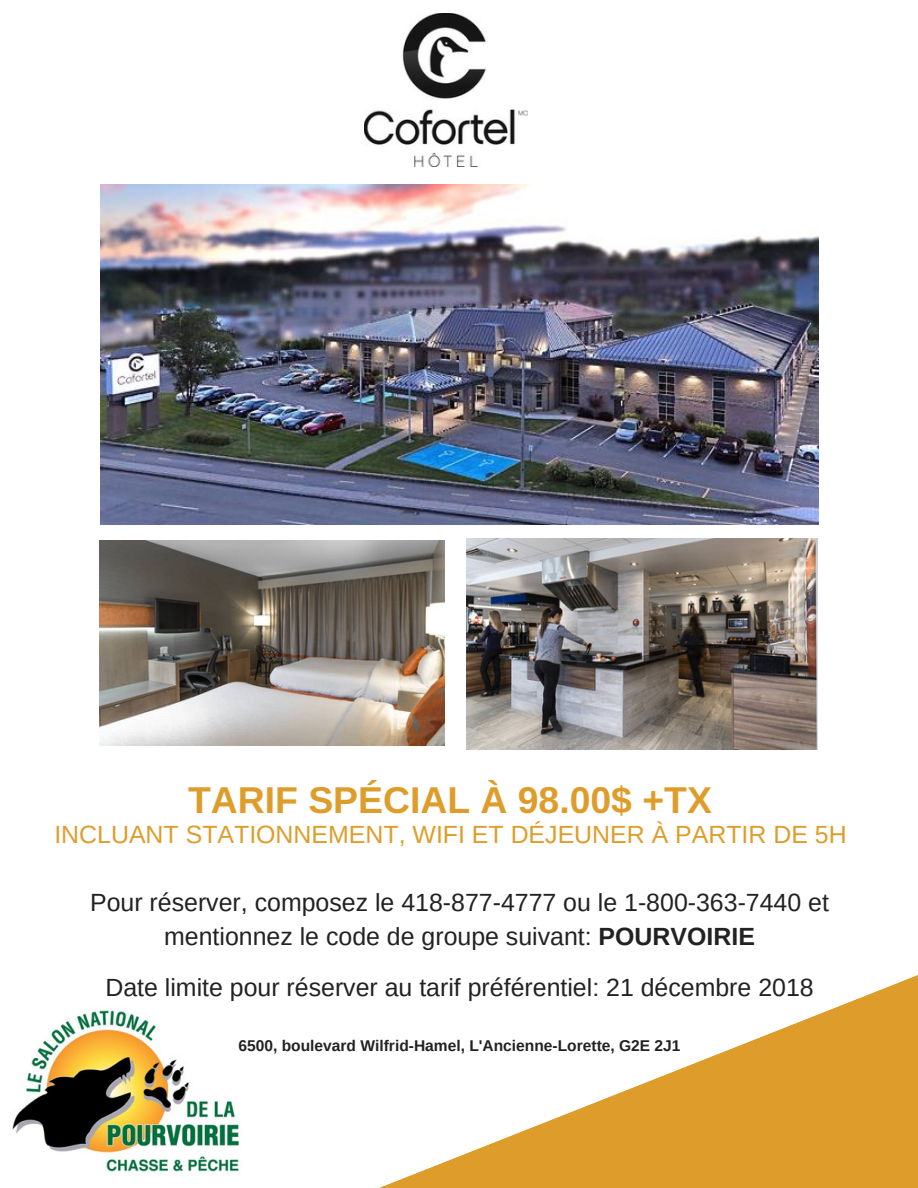
<style>
.page{position:relative;width:918px;height:1188px;background:#fff}
.page>*{position:absolute;margin:0;border:0;box-sizing:border-box;transform-origin:0 0}
.t1{font:700 37.35px "Arimo";color:#de9d2b}
.t2{font:24.9px/33.8px "Arimo";color:#222;text-align:center}
.t3{font:24.9px "Arimo";color:#de9d2b}
.t4{font:700 15.6px "Arimo";color:#222}
.s1{font-weight:700}
</style>
<div class="page">
<img style="left:12px;top:1010px;width:228px;height:162px">
<img style="left:364px;top:14px;width:164px;height:152px">
<img style="left:100px;top:184px;width:719px;height:340px">
<img style="left:99px;top:540px;width:345px;height:206px">
<img style="left:467px;top:539px;width:351px;height:210px">
<svg style="left:379px;top:975px;width:539px;height:213px"></svg>
<h1 class="t1" style="left:188px;top:780px;width:525px">TARIF SPÉCIAL À 98.00$ +TX</h1>
<p class="t3" style="left:54px;top:820px;width:794px">INCLUANT STATIONNEMENT, WIFI ET DÉJEUNER À PARTIR DE 5H</p>
<p class="t2" style="left:90px;top:886px;width:740px">Pour réserver, composez le 418-877-4777 ou le 1-800-363-7440 et mentionnez le code de groupe suivant: <span class="s1">POURVOIRIE</span></p>
<p class="t2" style="left:105px;top:970px;width:710px">Date limite pour réserver au tarif préférentiel: 21 décembre 2018</p>
<p class="t4" style="left:239px;top:1037px;width:443px">6500, boulevard Wilfrid-Hamel, L'Ancienne-Lorette, G2E 2J1</p>
</div>
